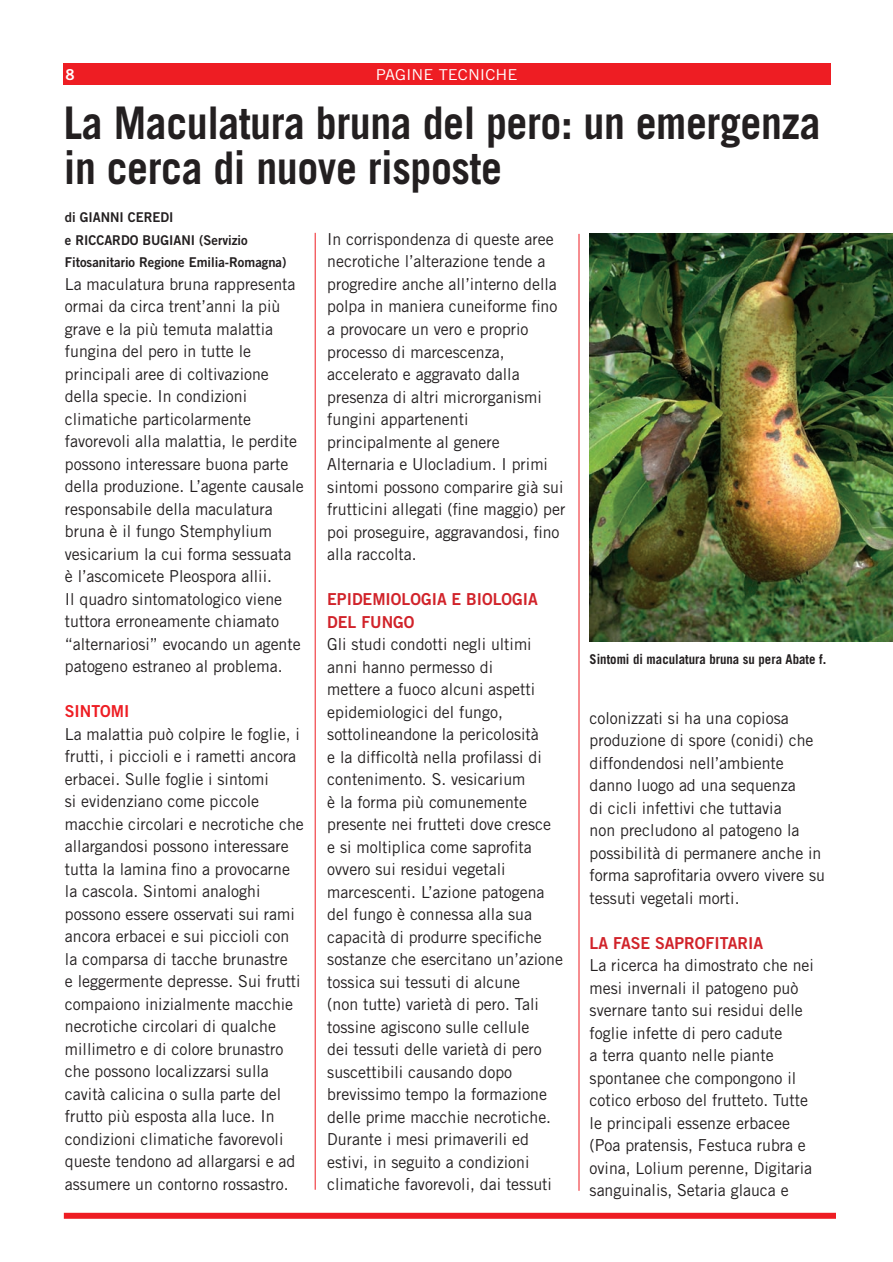
<style>
.page{position:relative;width:893px;height:1262px;background:#fff}
.page>*{position:absolute;margin:0;border:0;box-sizing:border-box;transform-origin:0 0}
.t1{font:700 45px/45px "Trade Gothic LT Std";letter-spacing:-.01em;color:#231f20;scale:.93 1}
.t2{font:16.5px/22.5px "Trade Gothic LT Std";color:#231f20;scale:.96 1}
.t3{font:16.5px/22.5px "Trade Gothic LT Std Bd 2";color:#d1232a;scale:.96 1}
.t4{font:16.5px "Trade Gothic LT Std Bd 2";color:#ee1d23;scale:.96 1}
.t5{font:15px "Trade Gothic LT Std";color:#fff;scale:1.1 1}
.t6{font:15px "Trade Gothic LT Std Bd 2";color:#fff}
.t7{font:13.5px/22.5px "Trade Gothic LT Std Bd 2";color:#231f20}
.t8{font:700 13.5px "Trade Gothic LT Std";color:#231f20;scale:.95 1}
</style>
<div class="page">
<div style="left:64px;top:1213px;width:772px;height:6px;background:#ee1d23"></div>
<hr style="left:315px;top:233px;width:1px;height:957px;background:#ee1d23">
<hr style="left:578px;top:234px;width:1px;height:957px;background:#ee1d23">
<div style="left:63px;top:64px;width:767px;height:21px;background:#ee1d23"></div>
<img style="left:589px;top:234px;width:304px;height:408px">
<p class="t6" style="left:65px;top:65px;width:11px">8</p>
<p class="t5" style="left:376px;top:65px;width:130px">PAGINE TECNICHE</p>
<h1 class="t1" style="left:64px;top:100px;width:815px">La Maculatura bruna del pero: un emergenza in cerca di nuove risposte</h1>
<p class="t7" style="left:65px;top:206px;width:223px">di GIANNI CEREDI<br>e RICCARDO BUGIANI (Servizio<br>Fitosanitario Regione Emilia-Romagna)</p>
<p class="t2" style="left:65px;top:272px;width:250px">La maculatura bruna rappresenta ormai da circa trent’anni la più grave e la più temuta malattia fungina del pero in tutte le principali aree di coltivazione della specie. In condizioni climatiche particolarmente favorevoli alla malattia, le perdite possono interessare buona parte della produzione. L’agente causale responsabile della maculatura bruna è il fungo Stemphylium vesicarium la cui forma sessuata<br>è l’ascomicete Pleospora allii.<br>Il quadro sintomatologico viene tuttora erroneamente chiamato “alternariosi” evocando un agente patogeno estraneo al problema.</p>
<p class="t4" style="left:65px;top:701px;width:69px">SINTOMI</p>
<p class="t2" style="left:65px;top:723px;width:250px">La malattia può colpire le foglie, i frutti, i piccioli e i rametti ancora erbacei. Sulle foglie i sintomi<br>si evidenziano come piccole macchie circolari e necrotiche che allargandosi possono interessare tutta la lamina fino a provocarne la cascola. Sintomi analoghi possono essere osservati sui rami ancora erbacei e sui piccioli con la comparsa di tacche brunastre<br>e leggermente depresse. Sui frutti compaiono inizialmente macchie necrotiche circolari di qualche millimetro e di colore brunastro che possono localizzarsi sulla cavità calicina o sulla parte del frutto più esposta alla luce. In condizioni climatiche favorevoli queste tendono ad allargarsi e ad assumere un contorno rossastro.</p>
<p class="t2" style="left:327px;top:228px;width:249px">In corrispondenza di queste aree necrotiche l’alterazione tende a progredire anche all’interno della polpa in maniera cuneiforme fino a provocare un vero e proprio processo di marcescenza, accelerato e aggravato dalla presenza di altri microrganismi fungini appartenenti principalmente al genere<br>Alternaria e Ulocladium. I primi sintomi possono comparire già sui frutticini allegati (fine maggio) per poi proseguire, aggravandosi, fino alla raccolta.</p>
<p class="t3" style="left:327px;top:588px;width:221px">EPIDEMIOLOGIA E BIOLOGIA<br>DEL FUNGO</p>
<p class="t2" style="left:327px;top:633px;width:247px">Gli studi condotti negli ultimi anni hanno permesso di<br>mettere a fuoco alcuni aspetti epidemiologici del fungo, sottolineandone la pericolosità<br>e la difficoltà nella profilassi di contenimento. S. vesicarium<br>è la forma più comunemente presente nei frutteti dove cresce e si moltiplica come saprofita ovvero sui residui vegetali marcescenti. L’azione patogena del fungo è connessa alla sua capacità di produrre specifiche sostanze che esercitano un’azione tossica sui tessuti di alcune<br>(non tutte) varietà di pero. Tali tossine agiscono sulle cellule<br>dei tessuti delle varietà di pero suscettibili causando dopo brevissimo tempo la formazione delle prime macchie necrotiche.<br>Durante i mesi primaverili ed estivi, in seguito a condizioni climatiche favorevoli, dai tessuti</p>
<p class="t8" style="left:589px;top:651px;width:251px">Sintomi di maculatura bruna su pera Abate f.</p>
<p class="t2" style="left:589px;top:706px;width:247px">colonizzati si ha una copiosa produzione di spore (conidi) che diffondendosi nell’ambiente danno luogo ad una sequenza<br>di cicli infettivi che tuttavia<br>non precludono al patogeno la possibilità di permanere anche in forma saprofitaria ovvero vivere su tessuti vegetali morti.</p>
<p class="t3" style="left:589px;top:931px;width:182px">LA FASE SAPROFITARIA</p>
<p class="t2" style="left:589px;top:954px;width:235px">La ricerca ha dimostrato che nei mesi invernali il patogeno può svernare tanto sui residui delle foglie infette di pero cadute<br>a terra quanto nelle piante spontanee che compongono il cotico erboso del frutteto. Tutte le principali essenze erbacee (Poa pratensis, Festuca rubra e ovina, Lolium perenne, Digitaria sanguinalis, Setaria glauca e</p>
</div>
